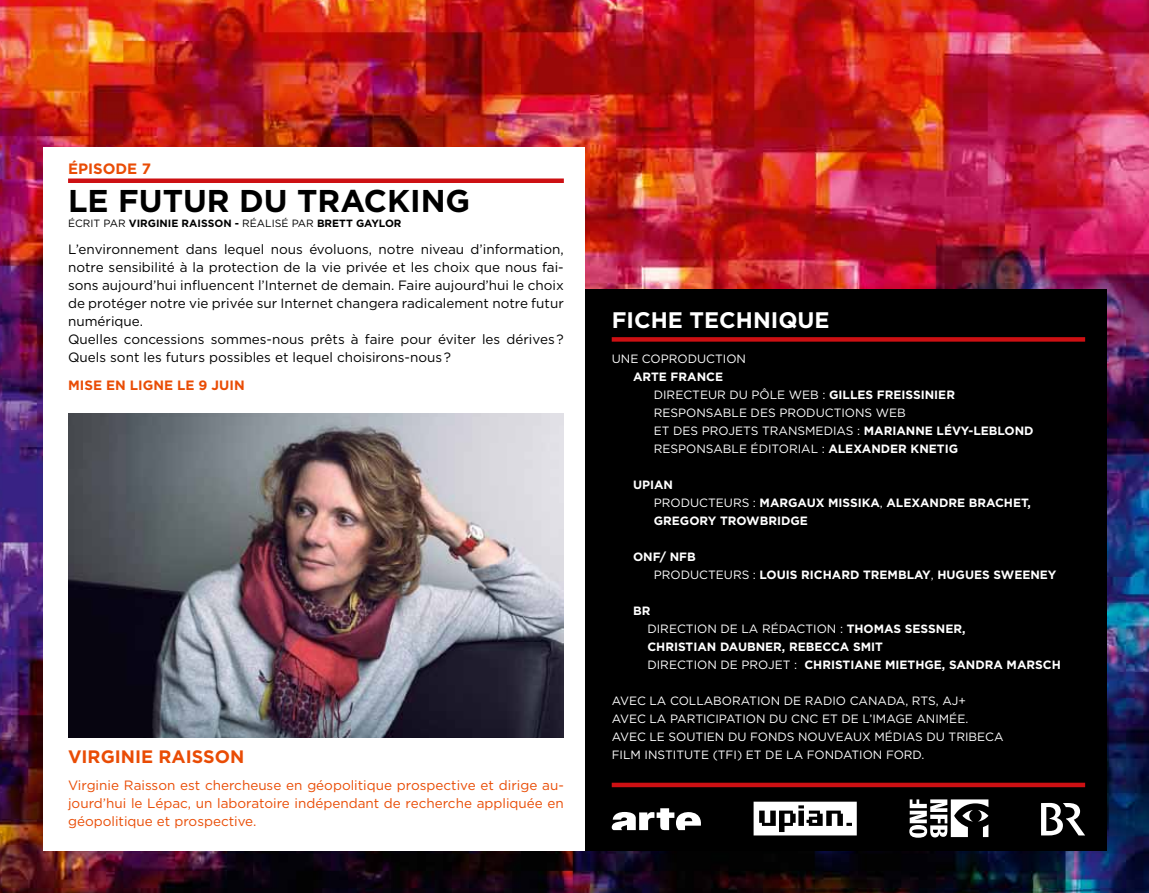
<style>
.page{position:relative;width:1149px;height:893px;background:#fff}
.page>*{position:absolute;margin:0;border:0;box-sizing:border-box;transform-origin:0 0}
.t1{font:700 31.5px "Gotham";color:#000}
.t2{font:700 22.5px "Gotham";color:#fff}
.t3{font:700 18px "Gotham";color:#e94c05}
.t4{font:700 15px "Gotham";color:#e94c05}
.t5{font:13.5px/18px "Gotham";color:#000}
.t6{font:13.5px/18px "Gotham";color:#e94c05;text-align:justify}
.t7{font:700 13.5px "Gotham";color:#e94c05}
.t8{font:12px/18px "Gotham";color:#fff}
.t9{font:700 12px/18px "Gotham";color:#fff}
.t10{font:700 10.5px "Gotham";color:#000}
.s1{font-weight:400}
.s2{font-weight:700}
</style>
<div class="page">
<img style="left:0;top:0;width:1148px;height:893px">
<div style="left:43px;top:147px;width:542px;height:703px;background:#fff"></div>
<img style="left:68px;top:414px;width:495px;height:323px">
<div style="left:585px;top:289px;width:521px;height:561px;background:#000"></div>
<div style="left:68px;top:178px;width:495px;height:5px;background:#cd1013"></div>
<div style="left:611px;top:337px;width:473px;height:5px;background:#cd1013"></div>
<hr style="left:611px;top:783px;width:473px;height:4px;background:#cd1013">
<svg style="left:909px;top:799px;width:79px;height:39px"></svg>
<svg style="left:611px;top:808px;width:90px;height:22px"></svg>
<svg style="left:1041px;top:803px;width:43px;height:32px"></svg>
<svg style="left:753px;top:802px;width:103px;height:33px"></svg>
<p class="t4" style="left:68px;top:158px;width:85px">ÉPISODE 7</p>
<h1 class="t1" style="left:68px;top:180px;width:403px">LE FUTUR DU TRACKING</h1>
<p class="t10" style="left:68px;top:217px;width:335px"><span class="s1">écrit par</span> VIRGINIE RAISSON - <span class="s1">Réalisé par</span> BRETT GAYLOR</p>
<p class="t5" style="left:68px;top:240px;width:497px">L’environnement dans lequel nous évoluons, notre niveau d’information, notre sensibilité à la protection de la vie privée et les choix que nous fai&shy;sons aujourd’hui influencent l’I nternet de demain. Faire aujourd’hui le choix de protéger notre vie privée sur I nternet changera radicalement notre futur numérique.<br>Quelles concessions sommes-nous prêts à faire pour éviter les dérives ?<br>Quels sont les futurs possibles et lequel choisirons-nous ?</p>
<p class="t7" style="left:68px;top:376px;width:178px">MISE EN LIGNE LE 9 JUIN</p>
<h3 class="t3" style="left:68px;top:745px;width:178px">VIRGINIE RAISSON</h3>
<p class="t6" style="left:68px;top:776px;width:497px">Virginie Raisson est chercheuse en géopolitique prospective et dirige au&shy;jourd’hui le Lépac, un laboratoire indépendant de recherche appliquée en géopolitique et prospective.</p>
<h2 class="t2" style="left:611px;top:305px;width:15px">FICH</h2>
<h2 class="t2" style="left:667px;top:305px;width:67px">E TECHNI</h2>
<h2 class="t2" style="left:778px;top:305px;width:53px">QUE</h2>
<p class="t8" style="left:611px;top:349px;width:136px">Une Coproduction</p>
<p class="t9" style="left:632px;top:367px;width:10px">ART</p>
<p class="t9" style="left:658px;top:367px;width:64px">E FRANCE</p>
<p class="t8" style="left:632px;top:385px;width:16px">D</p>
<p class="t8" style="left:663px;top:385px;width:293px">irecteu r du Pôle Web : <span class="s2">GILLES FREISSINIER</span></p>
<p class="t8" style="left:632px;top:403px;width:11px">R</p>
<p class="t8" style="left:653px;top:403px;width:328px;text-indent:9px">esponsable des productions web<br>et des projets transmedias : <span class="s2">MARIANNE LÉVY-LEB</span></p>
<p class="t9" style="left:997px;top:421px;width:38px">LOND</p>
<p class="t8" style="left:632px;top:439px;width:326px">Responsable éditorial : <span class="s2">ALEXANDER KNETIG</span></p>
<p class="t9" style="left:632px;top:475px;width:9px">UPIAN</p>
<p class="t8" style="left:611px;top:493px;width:18px">P</p>
<p class="t9" style="left:653px;top:493px;width:378px;text-indent:8px"><span class="s1">rodu cteu rs :</span> MARGAUX M ISSIKA<span class="s1">,</span> ALEXANDRE BRACHET,<br>GREGORY TROWBRIDGE</p>
<p class="t9" style="left:632px;top:547px;width:10px">ONF</p>
<p class="t9" style="left:632px;top:547px;width:425px;text-indent:27px">/ NF B<br><span class="s1">Produ cteu rs :</span> LOUIS RICHARD TREMBLAY<span class="s1">,</span> H UGUES SWEENEY</p>
<p class="t9" style="left:632px;top:601px;width:14px">BR</p>
<p class="t9" style="left:647px;top:619px;width:319px"><span class="s1">D irection de la rédaction :</span> THOMAS SESSNER,<br>CHRISTIAN DAUBNER, REBE</p>
<p class="t9" style="left:647px;top:637px;width:415px;text-align:center">CCA SMIT<br><span class="s1">D irection de projet :</span> CHRISTIANE MIETHGE, SANDRA MARSCH</p>
<p class="t8" style="left:611px;top:691px;width:309px">Avec la collaboration de Radio Canada, RTS</p>
<p class="t8" style="left:935px;top:691px;width:32px">, AJ +</p>
<p class="t8" style="left:611px;top:709px;width:189px">Avec la participation du CNC</p>
<p class="t8" style="left:611px;top:709px;width:393px;text-indent:210px">et de l’image animée.<br>Avec le soutien du Fonds nouveaux médias du Tribeca<br>Film I nstitute (TFI) et de la Fondation Ford.</p>
</div>
